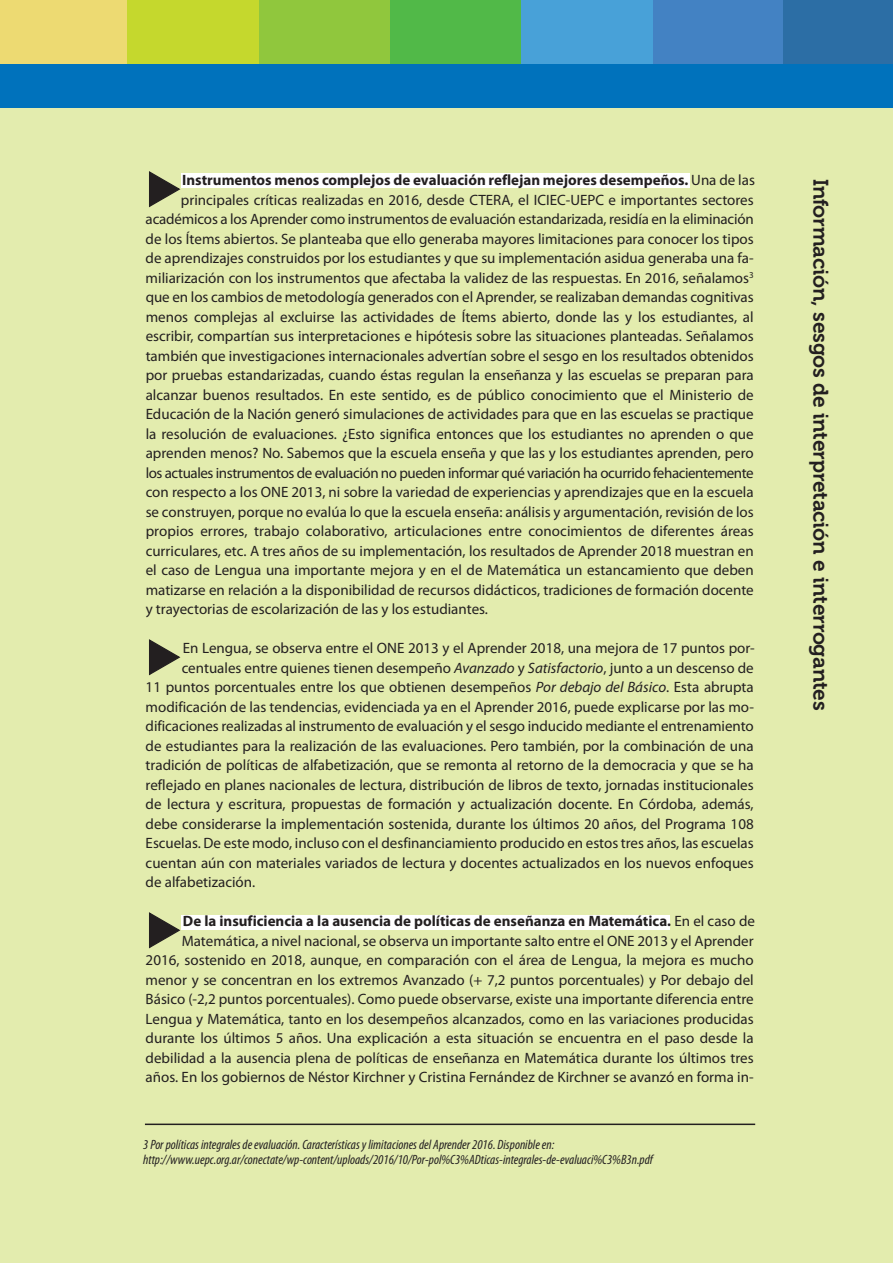
<style>
.page{position:relative;width:893px;height:1263px;background:#fff}
.page>*{position:absolute;margin:0;border:0;box-sizing:border-box;transform-origin:0 0}
.t1{font:21px "Museo 700";letter-spacing:-.01em;color:#231f20}
.t2{font:15px/19.5px "Myriad Pro";color:#231f20;text-align:right}
.t3{font:15px "Myriad Pro";letter-spacing:-.03em;color:#231f20}
.t4{font:700 15px "Myriad Pro";color:#231f20}
.t5{font:italic condensed 13.5px/15px "Myriad Pro";color:#231f20}
.s1{font-weight:400}
.s2{font-style:italic}
.s3{font-weight:700}
</style>
<div class="page">
<div style="left:0;top:54px;width:893px;height:1209px;background:#e3ecae"></div>
<div style="left:0;top:0;width:893px;height:108px;background:#0072bc"></div>
<div style="left:652px;top:0;width:132px;height:64px;background:#4382c3"></div>
<div style="left:521px;top:0;width:132px;height:64px;background:#48a1d8"></div>
<div style="left:390px;top:0;width:131px;height:64px;background:#51b948"></div>
<div style="left:258px;top:0;width:132px;height:64px;background:#90c73d"></div>
<div style="left:127px;top:0;width:131px;height:64px;background:#c5d82d"></div>
<div style="left:0;top:0;width:127px;height:64px;background:#edda72"></div>
<div style="left:783px;top:0;width:110px;height:64px;background:#2c6ea5"></div>
<hr style="left:145px;top:1123px;width:610px;height:2px;background:#231f20">
<div style="left:181px;top:173px;width:509px;height:15px;background:#fff"></div>
<div style="left:181px;top:916px;width:489px;height:14px;background:#fff"></div>
<p class="t4" style="left:182px;top:174px;width:574px">Instrumentos menos complejos de evaluación reflejan mejores desempeños. <span class="s1">Una de las</span></p>
<p class="t2" style="left:181px;top:191px;width:574px">principales críticas realizadas en 2016, desde CTERA, el ICIEC-UEPC e importantes sectores</p>
<p class="t2" style="left:146px;top:211px;width:610px">académicos a los Aprender como instrumentos de evaluación estandarizada, residía en la eliminación</p>
<p class="t2" style="left:146px;top:230px;width:610px">de los Ítems abiertos. Se planteaba que ello generaba mayores limitaciones para conocer los tipos</p>
<p class="t2" style="left:146px;top:250px;width:610px">de aprendizajes construidos por los estudiantes y que su implementación asidua generaba una fa-</p>
<p class="t2" style="left:146px;top:269px;width:610px">miliarización con los instrumentos que afectaba la validez de las respuestas. En 2016, señalamos<sup>3</sup></p>
<p class="t2" style="left:146px;top:289px;width:610px">que en los cambios de metodología generados con el Aprender, se realizaban demandas cognitivas</p>
<p class="t2" style="left:146px;top:308px;width:610px">menos complejas al excluirse las actividades de Ítems abierto, donde las y los estudiantes, al</p>
<p class="t2" style="left:146px;top:328px;width:610px">escribir, compartían sus interpretaciones e hipótesis sobre las situaciones planteadas. Señalamos</p>
<p class="t2" style="left:146px;top:347px;width:610px">también que investigaciones internacionales advertían sobre el sesgo en los resultados obtenidos</p>
<p class="t2" style="left:146px;top:367px;width:610px">por pruebas estandarizadas, cuando éstas regulan la enseñanza y las escuelas se preparan para</p>
<p class="t2" style="left:146px;top:386px;width:610px">alcanzar buenos resultados. En este sentido, es de público conocimiento que el Ministerio de</p>
<p class="t2" style="left:146px;top:406px;width:610px">Educación de la Nación generó simulaciones de actividades para que en las escuelas se practique</p>
<p class="t2" style="left:146px;top:425px;width:610px">la resolución de evaluaciones. ¿Esto significa entonces que los estudiantes no aprenden o que</p>
<p class="t2" style="left:146px;top:445px;width:610px">aprenden menos? No. Sabemos que la escuela enseña y que las y los estudiantes aprenden, pero</p>
<p class="t3" style="left:146px;top:467px;width:610px">los actuales instrumentos de evaluación no pueden informar qué variación ha ocurrido fehacientemente</p>
<p class="t2" style="left:146px;top:484px;width:609px">con respecto a los ONE 2013, ni sobre la variedad de experiencias y aprendizajes que en la escuela</p>
<p class="t2" style="left:146px;top:503px;width:610px">se construyen, porque no evalúa lo que la escuela enseña: análisis y argumentación, revisión de los</p>
<p class="t2" style="left:146px;top:523px;width:610px">propios errores, trabajo colaborativo, articulaciones entre conocimientos de diferentes áreas</p>
<p class="t2" style="left:146px;top:542px;width:610px">curriculares, etc. A tres años de su implementación, los resultados de Aprender 2018 muestran en</p>
<p class="t2" style="left:146px;top:562px;width:610px">el caso de Lengua una importante mejora y en el de Matemática un estancamiento que deben</p>
<p class="t2" style="left:146px;top:581px;width:610px">matizarse en relación a la disponibilidad de recursos didácticos, tradiciones de formación docente</p>
<p class="t2" style="left:146px;top:601px;width:344px">y trayectorias de escolarización de las y los estudiantes.</p>
<p class="t2" style="left:183px;top:640px;width:573px">En Lengua, se observa entre el ONE 2013 y el Aprender 2018, una mejora de 17 puntos por-</p>
<p class="t2" style="left:182px;top:659px;width:574px">centuales entre quienes tienen desempeño <span class="s2">Avanzado</span> y <span class="s2">Satisfactorio</span>, junto a un descenso de</p>
<p class="t2" style="left:146px;top:679px;width:610px">11 puntos porcentuales entre los que obtienen desempeños <span class="s2">Por debajo del Básico</span>. Esta abrupta</p>
<p class="t2" style="left:146px;top:698px;width:610px">modificación de las tendencias, evidenciada ya en el Aprender 2016, puede explicarse por las mo-</p>
<p class="t2" style="left:146px;top:718px;width:610px">dificaciones realizadas al instrumento de evaluación y el sesgo inducido mediante el entrenamiento</p>
<p class="t2" style="left:146px;top:737px;width:610px">de estudiantes para la realización de las evaluaciones. Pero también, por la combinación de una</p>
<p class="t2" style="left:146px;top:757px;width:610px">tradición de políticas de alfabetización, que se remonta al retorno de la democracia y que se ha</p>
<p class="t2" style="left:146px;top:776px;width:610px">reflejado en planes nacionales de lectura, distribución de libros de texto, jornadas institucionales</p>
<p class="t2" style="left:146px;top:796px;width:610px">de lectura y escritura, propuestas de formación y actualización docente. En Córdoba, además,</p>
<p class="t2" style="left:146px;top:815px;width:610px">debe considerarse la implementación sostenida, durante los últimos 20 años, del Programa 108</p>
<p class="t2" style="left:146px;top:835px;width:610px">Escuelas. De este modo, incluso con el desfinanciamiento producido en estos tres años, las escuelas</p>
<p class="t2" style="left:146px;top:854px;width:610px">cuentan aún con materiales variados de lectura y docentes actualizados en los nuevos enfoques</p>
<p class="t2" style="left:146px;top:874px;width:111px">de alfabetización.</p>
<p class="t2" style="left:146px;top:913px;width:611px"><span class="s3">De la insuficiencia a la ausencia de políticas de enseñanza en Matemática.</span> En el caso de Matemática, a nivel nacional, se observa un importante salto entre el ONE 2013 y el Aprender 2016, sostenido en 2018, aunque, en comparación con el área de Lengua, la mejora es mucho menor y se concentran en los extremos Avanzado (+ 7,2 puntos porcentuales) y Por debajo del Básico (-2,2 puntos porcentuales). Como puede observarse, existe una importante diferencia entre Lengua y Matemática, tanto en los desempeños alcanzados, como en las variaciones producidas durante los últimos 5 años. Una explicación a esta situación se encuentra en el paso desde la debilidad a la ausencia plena de políticas de enseñanza en Matemática durante los últimos tres años. En los gobiernos de Néstor Kirchner y Cristina Fernández de Kirchner se avanzó en forma in-</p>
<p class="t5" style="left:143px;top:1138px;width:511px">3 Por políticas integrales de evaluación. Características y limitaciones del Aprender 2016. Disponible en: http://www.uepc.org.ar/conectate/wp-content/uploads/2016/10/Por-pol%C3%ADticas-integrales-de-evaluaci%C3%B3n.pdf</p>
<h1 class="t1" style="left:828px;top:179px;width:534px;rotate:90deg">Información, sesgos de interpretación e interrogantes</h1>
</div>
